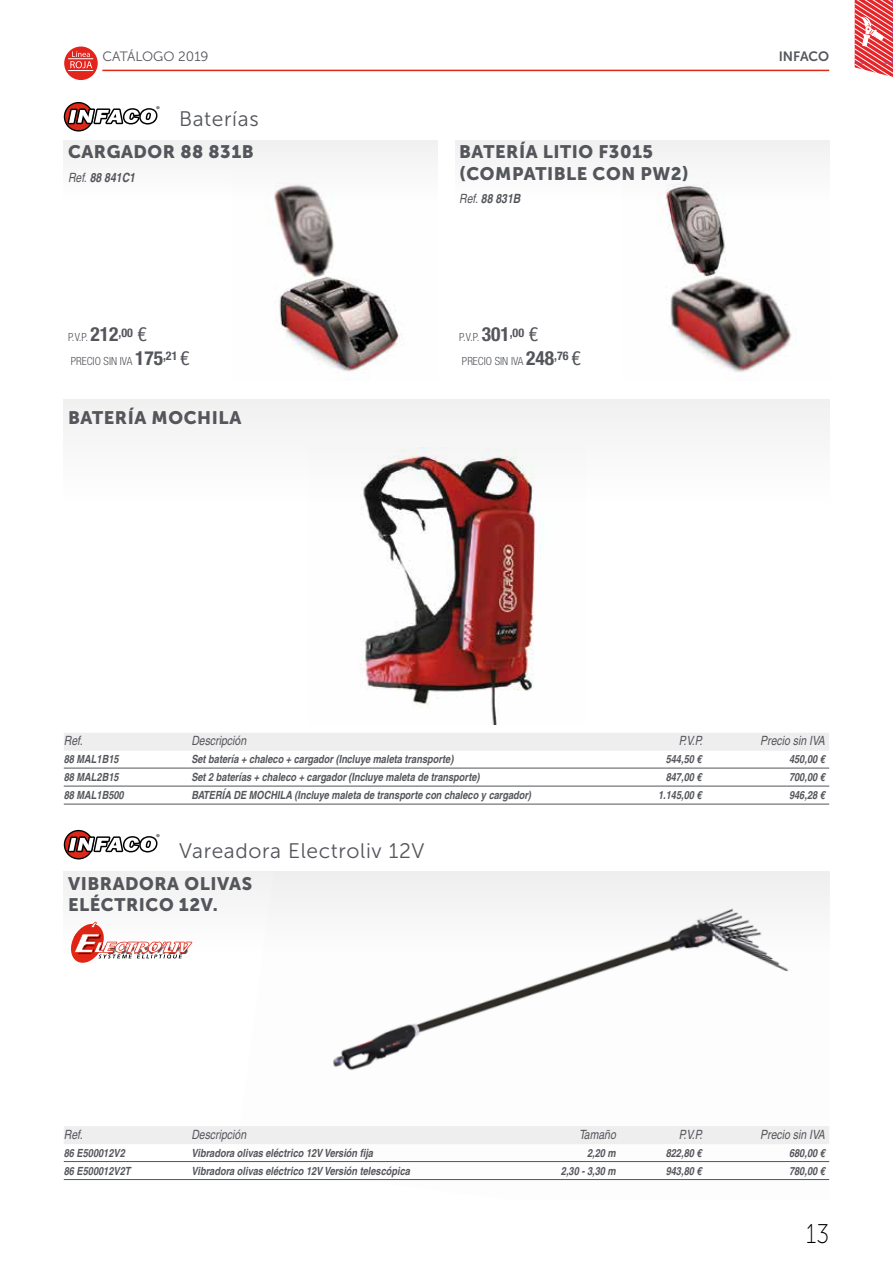
<style>
.page{position:relative;width:893px;height:1263px;background:#fff}
.page>*{position:absolute;margin:0;border:0;box-sizing:border-box;transform-origin:0 0}
.t1{font:27px "Museo Sans 100";color:#000;scale:.85 1}
.t2{font:21px "Museo Sans 300";letter-spacing:.03em;color:#54565b}
.t3{font:18px/21.6px "Museo Sans 900";letter-spacing:.03em;color:#54565b}
.t4{font:13.5px "Museo Sans 300";color:#54565b}
.t5{font:13.5px "Museo Sans 700";letter-spacing:-.005em;color:#54565b}
.t6{font:italic condensed 12.75px "Helvetica LT";color:#54565b}
.t7{font:italic 700 condensed 12.75px "Helvetica LT";color:#54565b}
.t8{font:italic 700 condensed 11.25px "Helvetica LT";color:#54565b}
.t9{font:300 condensed 11.25px/23.4px "Helvetica Neue LT Std";color:#54565b}
.s1{font-weight:400}
.s2{font-weight:700;font-size:19.5px}
.s3{font-weight:400;font-size:19.5px}
</style>
<div class="page">
<div style="left:455px;top:140px;width:374px;height:243px;background:linear-gradient(to right,#fff,#f2f2f2)"></div>
<img style="left:623px;top:174px;width:206px;height:206px">
<svg style="left:854px;top:0;width:39px;height:77px;background:#ec6f73"></svg>
<div style="left:64px;top:140px;width:374px;height:243px;background:linear-gradient(to right,#fff,#f2f2f2)"></div>
<div style="left:64px;top:400px;width:765px;height:416px;background:linear-gradient(to right,#fcfcfc,#fcfcfc)"></div>
<img style="left:232px;top:174px;width:206px;height:206px">
<img style="left:235px;top:872px;width:594px;height:309px">
<img style="left:309px;top:448px;width:276px;height:276px">
<hr style="left:102px;top:70px;width:727px;height:1px;background:#dd2818">
<div style="left:64px;top:47px;width:34px;height:33px;background:#e2241d;border-radius:50%"></div>
<svg style="left:68px;top:51px;width:25px;height:20px"></svg>
<svg style="left:64px;top:102px;width:95px;height:30px"></svg>
<svg style="left:64px;top:830px;width:95px;height:29px"></svg>
<div style="left:64px;top:733px;width:765px;height:18px;background:#eeeeef"></div>
<hr style="left:64px;top:768px;width:765px;height:1px;background:#54565b">
<hr style="left:64px;top:786px;width:765px;height:1px;background:#54565b">
<hr style="left:64px;top:804px;width:765px;height:1px;background:#54565b">
<div style="left:64px;top:1126px;width:765px;height:18px;background:#eeeeef"></div>
<hr style="left:64px;top:1161px;width:765px;height:1px;background:#54565b">
<hr style="left:64px;top:1179px;width:765px;height:1px;background:#54565b">
<svg style="left:71px;top:921px;width:121px;height:42px"></svg>
<p class="t4" style="left:102px;top:49px;width:108px">CATÁLOGO 2019</p>
<p class="t5" style="left:779px;top:49px;width:52px">INFACO</p>
<h2 class="t2" style="left:179px;top:107px;width:81px">Baterías</h2>
<h3 class="t3" style="left:68px;top:141px;width:187px">CARGADOR 88 831B</h3>
<p class="t7" style="left:68px;top:170px;width:69px"><span class="s1">Ref.</span> 88 841C1</p>
<h3 class="t3" style="left:459px;top:141px;width:231px">BATERÍA LITIO F3015 (COMPATIBLE CON PW2)</h3>
<p class="t7" style="left:459px;top:191px;width:63px"><span class="s1">Ref.</span> 88 831B</p>
<p class="t9" style="left:68px;top:326px;width:123px">P.V.P. <span class="s2">212</span><sup>,00</sup> <span class="s3">€<br></span>PRECIO SIN IVA <span class="s2">175</span><sup>,21</sup> <span class="s3">€</span></p>
<p class="t9" style="left:459px;top:326px;width:123px">P.V.P. <span class="s2">301</span><sup>,00</sup> <span class="s3">€<br></span>PRECIO SIN IVA <span class="s2">248</span><sup>,76</sup> <span class="s3">€</span></p>
<h3 class="t3" style="left:68px;top:407px;width:175px">BATERÍA MOCHILA</h3>
<p class="t6" style="left:64px;top:733px;width:20px">Ref.</p>
<p class="t6" style="left:191px;top:733px;width:56px">Descripción</p>
<p class="t6" style="left:679px;top:733px;width:25px">P.V.P.</p>
<p class="t6" style="left:760px;top:733px;width:66px">Precio sin IVA</p>
<p class="t8" style="left:64px;top:753px;width:56px">88 MAL1B15</p>
<p class="t8" style="left:191px;top:753px;width:264px">Set batería + chaleco + cargador (Incluye maleta transporte)</p>
<p class="t8" style="left:666px;top:753px;width:37px">544,50 €</p>
<p class="t8" style="left:789px;top:753px;width:37px">450,00 €</p>
<p class="t8" style="left:64px;top:771px;width:56px">88 MAL2B15</p>
<p class="t8" style="left:191px;top:771px;width:290px">Set 2 baterías + chaleco + cargador (Incluye maleta de transporte)</p>
<p class="t8" style="left:666px;top:771px;width:37px">847,00 €</p>
<p class="t8" style="left:789px;top:771px;width:37px">700,00 €</p>
<p class="t8" style="left:64px;top:789px;width:61px">88 MAL1B500</p>
<p class="t8" style="left:191px;top:789px;width:341px">BATERÍA DE MOCHILA (Incluye maleta de transporte con chaleco y cargador)</p>
<p class="t8" style="left:658px;top:789px;width:45px">1.145,00 €</p>
<p class="t8" style="left:789px;top:789px;width:37px">946,28 €</p>
<h2 class="t2" style="left:179px;top:839px;width:247px">Vareadora Electroliv 12V</h2>
<h3 class="t3" style="left:68px;top:872px;width:186px">VIBRADORA OLIVAS<br>ELÉCTRICO 12V.</h3>
<p class="t6" style="left:64px;top:1127px;width:20px">Ref.</p>
<p class="t6" style="left:191px;top:1127px;width:56px">Descripción</p>
<p class="t6" style="left:579px;top:1127px;width:38px">Tamaño</p>
<p class="t6" style="left:679px;top:1127px;width:25px">P.V.P.</p>
<p class="t6" style="left:760px;top:1127px;width:66px">Precio sin IVA</p>
<p class="t8" style="left:64px;top:1146px;width:63px">86 E500012V2</p>
<p class="t8" style="left:191px;top:1146px;width:183px">Vibradora olivas eléctrico 12V Versión fija</p>
<p class="t8" style="left:587px;top:1146px;width:30px">2,20 m</p>
<p class="t8" style="left:666px;top:1146px;width:37px">822,80 €</p>
<p class="t8" style="left:789px;top:1146px;width:37px">680,00 €</p>
<p class="t8" style="left:64px;top:1164px;width:68px">86 E500012V2T</p>
<p class="t8" style="left:191px;top:1164px;width:220px">Vibradora olivas eléctrico 12V Versión telescópica</p>
<p class="t8" style="left:561px;top:1164px;width:56px">2,30 - 3,30 m</p>
<p class="t8" style="left:666px;top:1164px;width:37px">943,80 €</p>
<p class="t8" style="left:789px;top:1164px;width:37px">780,00 €</p>
<h1 class="t1" style="left:806px;top:1219px;width:28px">13</h1>
</div>
